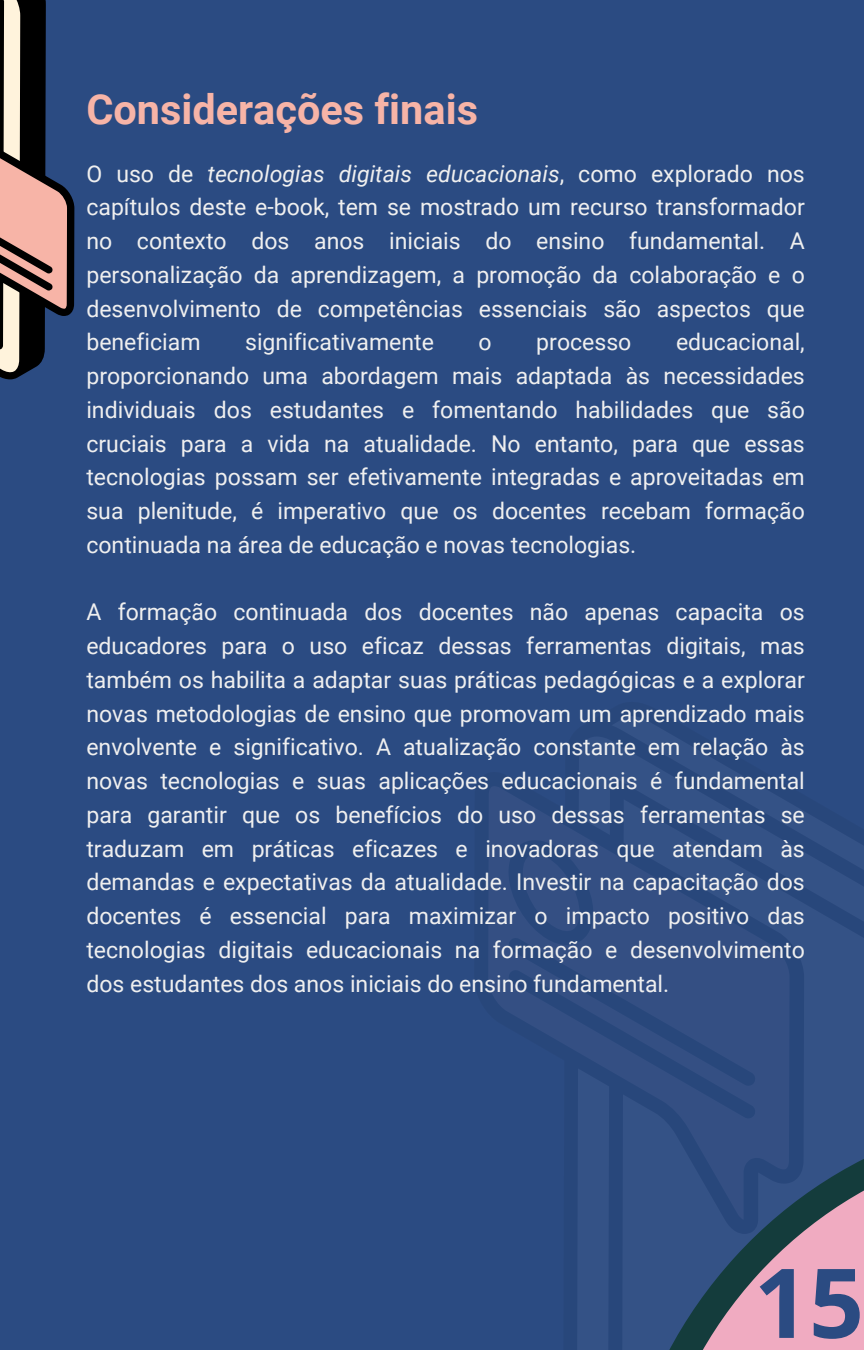
<style>
.page{position:relative;width:864px;height:1350px;background:#2b4b82}
.page>*{position:absolute;margin:0;border:0;box-sizing:border-box;transform-origin:0 0}
.t1{font:700 96.3px "Open Sans";color:#2b4b82}
.t2{font:700 41.4px "Roboto";color:#f7b4a7}
.t3{font:23.18px/33.8px "Roboto";color:#efefef;text-align:justify}
.s1{font-style:italic}
</style>
<div class="page">
<svg style="left:0;top:0;width:74px;height:379px"></svg>
<svg style="left:669px;top:1159px;width:195px;height:191px"></svg>
<p class="t2" style="left:86px;top:86px;width:393px">Considerações finais</p>
<h1 class="t3" style="left:86px;top:157px;width:720px">O uso de <span class="s1">tecnologias digitais educacionais</span>, como explorado nos capítulos deste e-book, tem se mostrado um recurso transformador no contexto dos anos iniciais do ensino fundamental. A personalização da aprendizagem, a promoção da colaboração e o desenvolvimento de competências essenciais são aspectos que beneficiam</h1>
<h1 class="t3" style="left:245px;top:326px;width:190px">significativamente</h1>
<h1 class="t3" style="left:479px;top:326px;width:15px">o</h1>
<h1 class="t3" style="left:536px;top:326px;width:97px">processo</h1>
<h1 class="t3" style="left:86px;top:326px;width:720px;text-indent:590px">educacional, proporcionando uma abordagem mais adaptada às necessidades individuais dos estudantes e fomentando habilidades que são cruciais para a vida na atualidade. No entanto, para que essas tecnologias possam ser efetivamente integradas e aproveitadas em sua plenitude, é imperativo que os docentes recebam formação continuada na área de educação e novas tecnologias.</h1>
<p class="t3" style="left:86px;top:596px;width:720px">A formação continuada dos docentes não apenas capacita os educadores para o uso eficaz dessas ferramentas digitais, mas também os habilita a adaptar suas práticas pedagógicas e a explorar novas metodologias de ensino que promovam um aprendizado mais envolvente e significativo. A atualização constante em relação às novas tecnologias e suas aplicações educacionais é fundamental para garantir que os benefícios do uso dessas ferramentas se traduzam em práticas eficazes e inovadoras que atendam às demandas e expectativas da atualidade. Investir na capacitação dos docentes é essencial para maximizar o impacto positivo das tecnologias digitais educacionais na formação e desenvolvimento dos estudantes dos anos iniciais do ensino fundamental.</p>
<p class="t1" style="left:754px;top:1235px;width:111px">15</p>
</div>
